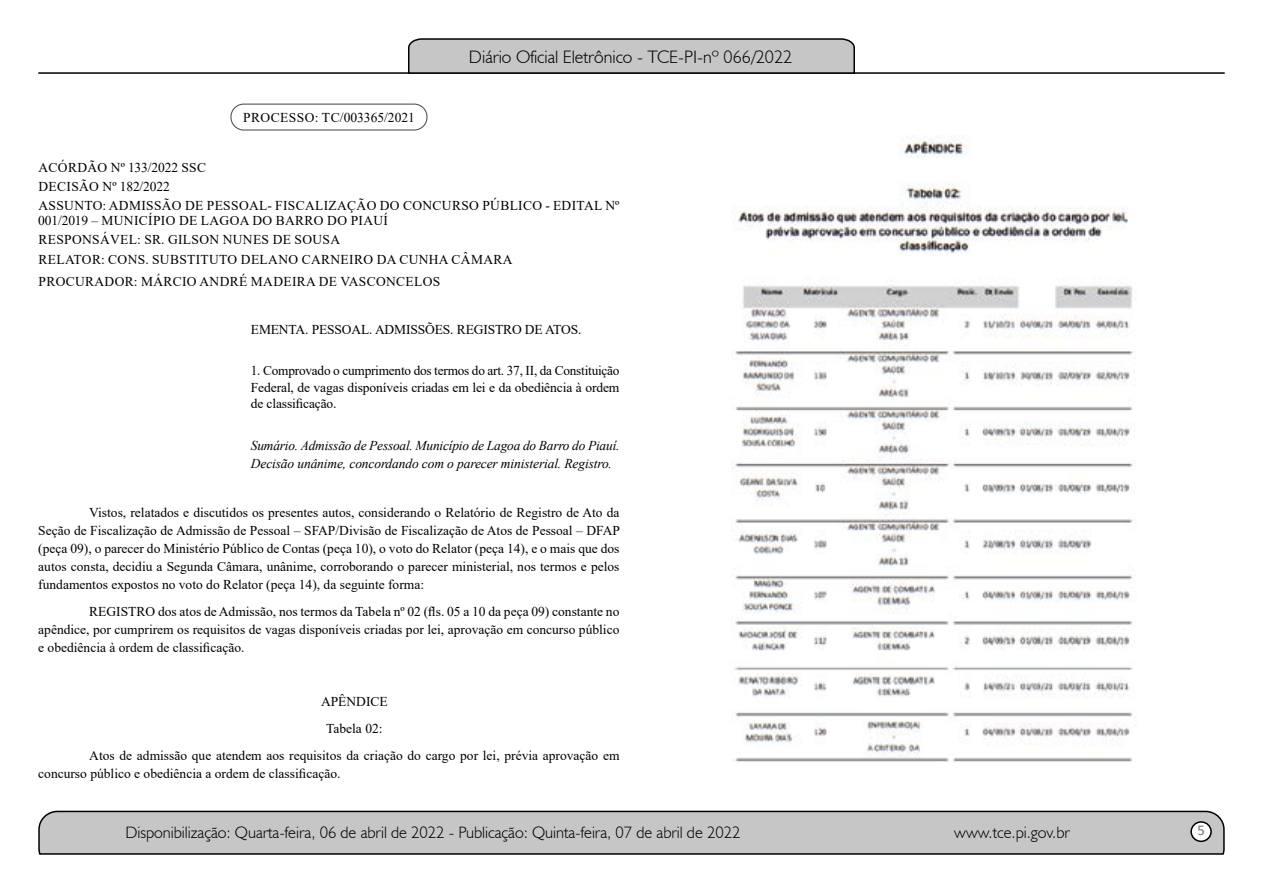
<style>
.page{position:relative;width:1263px;height:893px;background:#fff}
.page>*{position:absolute;margin:0;border:0;box-sizing:border-box;transform-origin:0 0}
.t1{font:300 18px "Humanist 521 BT";color:#000}
.t2{font:300 16.5px "Humanist 521 BT";color:#000}
.t3{font:15px "Estrangelo Edessa";color:#808080}
.t4{font:13.5px/18px "Times New Roman";color:#000;text-align:justify}
.t5{font:13.5px/19.2px "Times New Roman";letter-spacing:.025em;color:#000}
.t6{font:italic 13.5px/18px "Times New Roman";letter-spacing:-.015em;color:#000}
</style>
<div class="page">
<svg style="left:38px;top:810px;width:1187px;height:45px;background:#b9b9b9"></svg>
<div style="left:1191px;top:822px;width:20px;height:19px;background:#fff;border-radius:50%"></div>
<div style="left:1190px;top:821px;width:22px;height:21px;border:2px solid #000;border-radius:50%"></div>
<hr style="left:38px;top:72px;width:1187px;height:2px;background:#000">
<svg style="left:407px;top:38px;width:449px;height:36px;background:#b4b4b4"></svg>
<img style="left:732px;top:135px;width:401px;height:627px">
<div style="left:230px;top:104px;width:197px;height:27px;border:1px solid #575756;border-radius:13px"></div>
<h1 class="t1" style="left:469px;top:46px;width:325px">Diário Oficial Eletrônico - TCE-PI-nº 066/2022</h1>
<p class="t4" style="left:243px;top:108px;width:173px">PROCESSO: TC/003365/2021</p>
<p class="t5" style="left:39px;top:157px;width:582px">ACÓRDÃO Nº 133/2022 SSC<br>DECISÃO Nº 182/2022<br>ASSUNTO: ADMISSÃO DE PESSOAL- FISCALIZAÇÃO DO CONCURSO PÚBLICO - EDITAL Nº</p>
<p class="t5" style="left:38px;top:211px;width:476px">001/2019 – MUNICÍPIO DE LAGOA DO BARRO DO PIAUÍ<br>RESPONSÁVEL: SR. GILSON NUNES DE SOUSA<br>RELATOR: CONS. SUBSTITUTO DELANO CARNEIRO DA CUNHA CÂMARA</p>
<p class="t5" style="left:39px;top:271px;width:403px">PROCURADOR: MÁRCIO ANDRÉ MADEIRA DE VASCONCELOS</p>
<p class="t4" style="left:251px;top:320px;width:332px">EMENTA. PESSOAL. ADMISSÕES. REGISTRO DE ATOS.</p>
<p class="t4" style="left:251px;top:362px;width:370px;line-height:16.5px">1. Comprovado o cumprimento dos termos do art. 37, II, da Constituição Federal, de vagas disponíveis criadas em lei e da obediência à ordem de classificação.</p>
<p class="t6" style="left:251px;top:436px;width:370px">Sumário. Admissão de Pessoal. Município de Lagoa do Barro do Piauí.<br>Decisão unânime, concordando com o parecer ministerial. Registro.</p>
<p class="t4" style="left:38px;top:503px;width:583px;text-indent:51px">Vistos, relatados e discutidos os presentes autos, considerando o Relatório de Registro de Ato da Seção de Fiscalização de Admissão de Pessoal – SFAP/Divisão de Fiscalização de Atos de Pessoal – DFAP (peça 09), o parecer do Ministério Público de Contas (peça 10), o voto do Relator (peça 14), e o mais que dos autos consta, decidiu a Segunda Câmara, unânime, corroborando o parecer ministerial, nos termos e pelos fundamentos expostos no voto do Relator (peça 14), da seguinte forma:</p>
<p class="t4" style="left:38px;top:602px;width:583px;text-indent:51px">REGISTRO dos atos de Admissão, nos termos da Tabela nº 02 (fls. 05 a 10 da peça 09) constante no apêndice, por cumprirem os requisitos de vagas disponíveis criadas por lei, aprovação em concurso público e obediência à ordem de classificação.</p>
<p class="t4" style="left:89px;top:687px;width:532px;line-height:27px;text-align:center">APÊNDICE<br>Tabela 02:<br>Atos de admissão que atendem aos requisitos da criação do cargo por lei, prévia aprovação em</p>
<p class="t4" style="left:38px;top:764px;width:304px">concurso público e obediência a ordem de classificação.</p>
<p class="t2" style="left:125px;top:822px;width:617px">Disponibilização: Quarta-feira, 06 de abril de 2022 - Publicação: Quinta-feira, 07 de abril de 2022</p>
<p class="t2" style="left:954px;top:822px;width:117px">www.tce.pi.gov.br</p>
<p class="t3" style="left:1197px;top:823px;width:9px">5</p>
</div>
